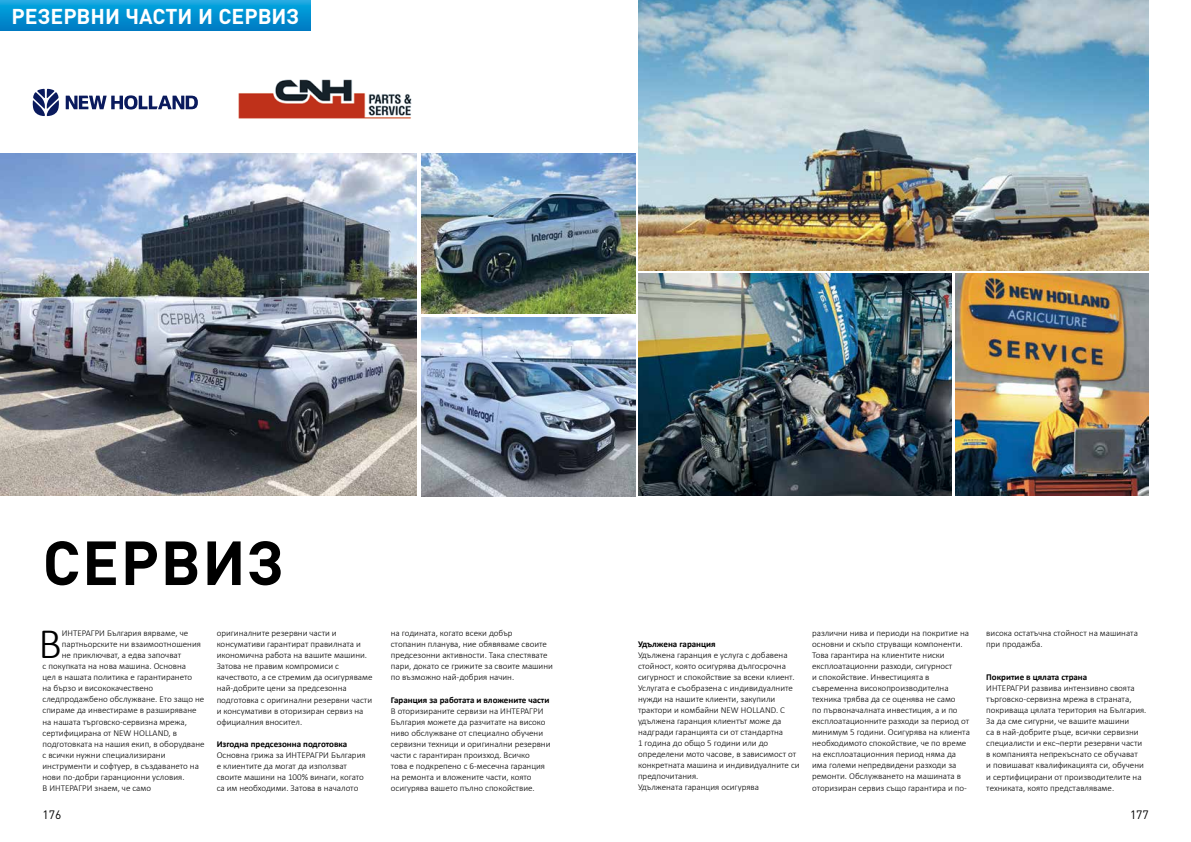
<style>
.page{position:relative;width:1191px;height:842px;background:#fff}
.page>*{position:absolute;margin:0;border:0;box-sizing:border-box;transform-origin:0 0}
.t1{font:700 61.2px "DIN Pro";letter-spacing:.025em;color:#000}
.t2{font:300 43.7px "Calibri";color:#000}
.t3{font:700 21.2px "DIN Pro";color:#fff}
.t4{font:12px "DIN Pro";color:#000}
.t5{font:300 9px/11px "Calibri";color:#000}
.t6{font:700 9px "Calibri";color:#000}
</style>
<div class="page">
<svg style="left:0;top:0;width:311px;height:31px;background:#0491d1"></svg>
<img style="left:238px;top:79px;width:174px;height:40px">
<img style="left:638px;top:274px;width:313px;height:222px">
<img style="left:638px;top:0;width:510px;height:271px">
<img style="left:955px;top:274px;width:193px;height:221px">
<img style="left:0;top:153px;width:417px;height:342px">
<img style="left:421px;top:153px;width:214px;height:161px">
<img style="left:421px;top:317px;width:214px;height:179px">
<svg style="left:66px;top:95px;width:132px;height:14px"></svg>
<svg style="left:33px;top:89px;width:26px;height:27px"></svg>
<h3 class="t3" style="left:12px;top:2px;width:289px">РЕЗЕРВНИ ЧАСТИ И СЕРВИЗ</h3>
<h1 class="t1" style="left:43px;top:522px;width:243px">СЕРВИЗ</h1>
<h2 class="t2" style="left:38px;top:616px;width:25px">В</h2>
<p class="t5" style="left:62px;top:627px;width:128px">ИНТЕРАГРИ България вярваме, че</p>
<p class="t5" style="left:62px;top:638px;width:141px">партньорските ни взаимоотношения</p>
<p class="t5" style="left:62px;top:649px;width:121px">не приключват, а едва започват</p>
<p class="t5" style="left:43px;top:661px;width:145px">с покупката на нова машина. Основна</p>
<p class="t5" style="left:43px;top:672px;width:151px">цел в нашата политика е гарантирането</p>
<p class="t5" style="left:43px;top:683px;width:112px">на бързо и висококачествено</p>
<p class="t5" style="left:43px;top:694px;width:163px">следпродажбено обслужване. Ето защо не</p>
<p class="t5" style="left:43px;top:705px;width:155px">спираме да инвестираме в разширяване</p>
<p class="t5" style="left:43px;top:716px;width:146px">на нашата търговско-сервизна мрежа,</p>
<p class="t5" style="left:43px;top:727px;width:136px">сертифицирана от NEW HOLLAND, в</p>
<p class="t5" style="left:43px;top:738px;width:164px">подготовката на нашия екип, в оборудване</p>
<p class="t5" style="left:43px;top:749px;width:124px">с всички нужни специализирани</p>
<p class="t5" style="left:43px;top:760px;width:158px">инструменти и софтуер, в създаването на</p>
<p class="t5" style="left:43px;top:771px;width:143px">нови по-добри гаранционни условия.</p>
<p class="t5" style="left:43px;top:782px;width:110px">В ИНТЕРАГРИ знаем, че само</p>
<p class="t5" style="left:217px;top:627px;width:157px">оригиналните резервни части и консумативи гарантират правилната и икономична работа на вашите машини.<br>Затова не правим компромиси с качеството, а се стремим да осигуряваме най-добрите цени за предсезонна подготовка с оригинални резервни части и консумативи в оторизиран сервиз на официалния вносител.</p>
<p class="t6" style="left:217px;top:737px;width:132px">Изгодна предсезонна подготовка</p>
<p class="t5" style="left:217px;top:749px;width:150px">Основна грижа за ИНТЕРАГРИ България е клиентите да могат да използват своите машини на 100% винаги, когато са им необходими. Затова в началото</p>
<p class="t5" style="left:391px;top:627px;width:164px">на годината, когато всеки добър<br>стопанин планува, ние обявяваме своите предсезонни активности. Така спестявате пари, докато се грижите за своите машини по възможно най-добрия начин.</p>
<p class="t6" style="left:391px;top:693px;width:160px">Гаранция за работата и вложените части</p>
<p class="t5" style="left:391px;top:705px;width:161px">В оторизираните сервизи на ИНТЕРАГРИ България можете да разчитате на високо ниво обслужване от специално обучени сервизни техници и оригинални резервни части с гарантиран произход. Всичко<br>това е подкрепено с 6-месечна гаранция на ремонта и вложените части, която осигурява вашето пълно спокойствие.</p>
<p class="t6" style="left:638px;top:638px;width:79px">Удължена гаранция</p>
<p class="t5" style="left:638px;top:650px;width:163px">Удължена гаранция е услуга с добавена стойност, която осигурява дългосрочна сигурност и спокойствие за всеки клиент.<br>Услугата е съобразена с индивидуалните нужди на нашите клиенти, закупили трактори и комбайни NEW HOLLAND. С удължена гаранция клиентът може да надгради гаранцията си от стандартна<br>1 година до общо 5 години или до определени мото часове, в зависимост от конкретната машина и индивидуалните си предпочитания.<br>Удължената гаранция осигурява</p>
<p class="t5" style="left:812px;top:627px;width:159px">различни нива и периоди на покритие на основни и скъпо струващи компоненти.<br>Това гарантира на клиентите ниски експлоатационни разходи, сигурност<br>и спокойствие. Инвестицията в съвременна високопроизводителна техника трябва да се оценява не само<br>по първоначалната инвестиция, а и по експлоатационните разходи за период от минимум 5 години. Осигурява на клиента необходимото спокойствие, че по време на експлоатационния период няма да има големи непредвидени разходи за ремонти. Обслужването на машината в оторизиран сервиз също гарантира и по-</p>
<p class="t5" style="left:986px;top:628px;width:153px">висока остатъчна стойност на машината при продажба.</p>
<p class="t6" style="left:986px;top:671px;width:102px">Покритие в цялата страна</p>
<p class="t5" style="left:986px;top:683px;width:162px">ИНТЕРАГРИ развива интензивно своята търговско-сервизна мрежа в страната, покриваща цялата територия на България.<br>За да сме сигурни, че вашите машини<br>са в най-добрите ръце, всички сервизни специалисти и екс¬перти резервни части в компанията непрекъснато се обучават<br>и повишават квалификацията си, обучени и сертифицирани от производителите на техниката, която представляваме.</p>
<h3 class="t4" style="left:43px;top:807px;width:20px">176</h3>
<h3 class="t4" style="left:1130px;top:807px;width:20px">177</h3>
</div>
